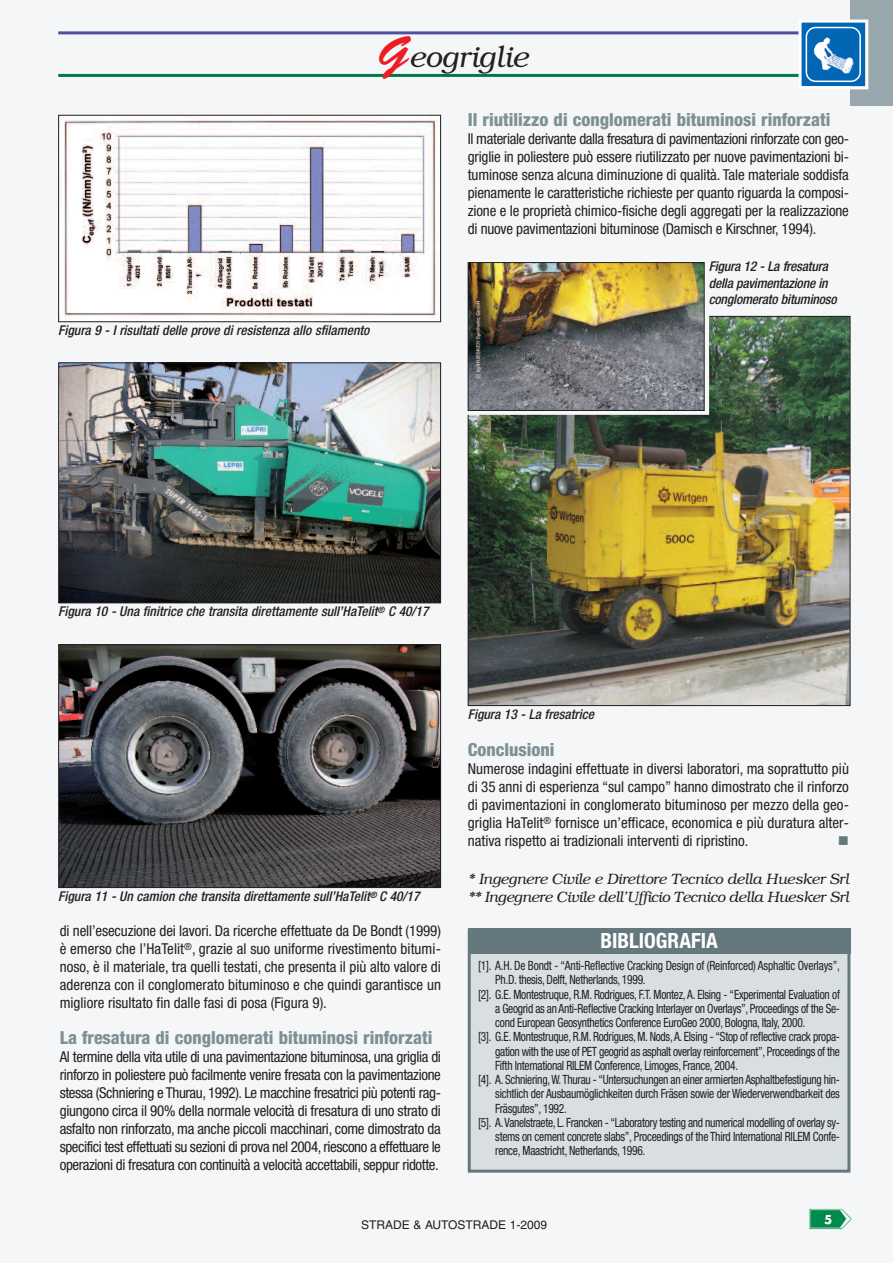
<style>
.page{position:relative;width:893px;height:1263px;background:#f4f6f7}
.page>*{position:absolute;margin:0;border:0;box-sizing:border-box;transform-origin:0 0}
.t1{font:italic 300 30px "Bookman";color:#231f20}
.t2{font:700 condensed 21px "Helvetica Neue";color:#fff}
.t3{font:800 condensed 18px "Helvetica Neue";color:#7e9094}
.t4{font:condensed 15px/18px "Helvetica Neue";letter-spacing:-.01em;color:#231f20;text-align:justify}
.t5{font:italic 300 15px/18px "Bookman";letter-spacing:-.02em;color:#231f20}
.t6{font:italic 500 condensed 13.5px/16.2px "Helvetica Neue";color:#231f20}
.t7{font:condensed 12.75px "Helvetica Neue";letter-spacing:-.025em;color:#231f20;scale:.9 1}
.t8{font:12px "Helvetica";color:#231f20}
.t9{font:700 12px "Futura";color:#fff}
.s1{font-family:"Brush Script";font-weight:400;font-style:normal;font-size:45px;color:#ee1d23}
</style>
<div class="page">
<img style="left:810px;top:1209px;width:41px;height:20px">
<hr style="left:58px;top:31px;width:790px;height:3px;background:#504fa1">
<hr style="left:58px;top:74px;width:790px;height:3px;background:#017a47">
<div style="left:850px;top:0;width:43px;height:106px;background:#98a8ad"></div>
<svg style="left:802px;top:24px;width:62px;height:61px"></svg>
<div style="left:798px;top:20px;width:70px;height:69px;border:3px solid #fff"></div>
<svg style="left:806px;top:27px;width:55px;height:55px;background:#468ec7"></svg>
<img style="left:60px;top:118px;width:378px;height:201px">
<div style="left:58px;top:115px;width:383px;height:207px;border:1px solid #231f20"></div>
<img style="left:60px;top:364px;width:379px;height:237px">
<div style="left:58px;top:362px;width:383px;height:241px;border:1px solid #231f20"></div>
<img style="left:60px;top:646px;width:379px;height:240px">
<div style="left:58px;top:644px;width:383px;height:244px;border:1px solid #231f20"></div>
<img style="left:470px;top:318px;width:378px;height:386px">
<div style="left:465px;top:262px;width:244px;height:153px;border:4px solid #f4f6f7"></div>
<img style="left:470px;top:264px;width:233px;height:145px">
<div style="left:468px;top:262px;width:237px;height:149px;border:1px solid #231f20"></div>
<div style="left:471px;top:932px;width:376px;height:237px;background:#d8dee1"></div>
<div style="left:468px;top:929px;width:382px;height:243px;border:3px solid #64787d"></div>
<div style="left:468px;top:928px;width:382px;height:25px;background:#64787d"></div>
<h1 class="t1" style="left:378px;top:40px;width:152px"><span class="s1">G</span>eogriglie</h1>
<p class="t3" style="left:468px;top:113px;width:364px">Il riutilizzo di conglomerati bituminosi rinforzati</p>
<p class="t4" style="left:468px;top:131px;width:383px">Il materiale derivante dalla fresatura di pavimentazioni rinforzate con geo&shy;griglie in poliestere può essere riutilizzato per nuove pavimentazioni bi&shy;tuminose senza alcuna diminuzione di qualità. Tale materiale soddisfa pienamente le caratteristiche richieste per quanto riguarda la composi&shy;zione e le proprietà chimico-fisiche degli aggregati per la realizzazione di nuove pavimentazioni bituminose (Damisch e Kirschner, 1994).</p>
<p class="t6" style="left:58px;top:323px;width:313px">Figura 9 - I risultati delle prove di resistenza allo sfilamento</p>
<p class="t6" style="left:709px;top:260px;width:129px">Figura 12 - La fresatura della pavimentazione in conglomerato bituminoso</p>
<p class="t6" style="left:58px;top:605px;width:372px">Figura 10 - Una finitrice che transita direttamente sull’HaTelit<sup>®</sup> C 40/17</p>
<p class="t6" style="left:58px;top:889px;width:363px">Figura 11 - Un camion che transita direttamente sull’HaTelit<sup>®</sup> C 40/17</p>
<p class="t4" style="left:60px;top:923px;width:383px">di nell’esecuzione dei lavori. Da ricerche effettuate da De Bondt (1999) è emerso che l’HaTelit<sup>®</sup>, grazie al suo uniforme rivestimento bitumi&shy;noso, è il materiale, tra quelli testati, che presenta il più alto valore di aderenza con il conglomerato bituminoso e che quindi garantisce un migliore risultato fin dalle fasi di posa (Figura 9).</p>
<p class="t3" style="left:60px;top:1031px;width:374px">La fresatura di conglomerati bituminosi rinforzati</p>
<p class="t4" style="left:60px;top:1049px;width:383px">Al termine della vita utile di una pavimentazione bituminosa, una griglia di rinforzo in poliestere può facilmente venire fresata con la pavimentazione stessa (Schniering e Thurau, 1992). Le macchine fresatrici più potenti rag&shy;giungono circa il 90% della normale velocità di fresatura di uno strato di asfalto non rinforzato, ma anche piccoli macchinari, come dimostrato da specifici test effettuati su sezioni di prova nel 2004, riescono a effettuare le operazioni di fresatura con continuità a velocità accettabili, seppur ridotte.</p>
<p class="t6" style="left:468px;top:707px;width:128px">Figura 13 - La fresatrice</p>
<p class="t3" style="left:468px;top:743px;width:88px">Conclusioni</p>
<p class="t4" style="left:468px;top:761px;width:383px">Numerose indagini effettuate in diversi laboratori, ma soprattutto più di 35 anni di esperienza “sul campo” hanno dimostrato che il rinforzo di pavimentazioni in conglomerato bituminoso per mezzo della geo&shy;griglia HaTelit<sup>®</sup> fornisce un’efficace, economica e più duratura alter&shy;nativa rispetto ai tradizionali interventi di ripristino.</p>
<p class="t5" style="left:468px;top:869px;width:383px">* Ingegnere Civile e Direttore Tecnico della Huesker Srl ** Ingegnere Civile dell’Ufficio Tecnico della Huesker Srl</p>
<h2 class="t2" style="left:600px;top:933px;width:119px">BIBLIOGRAFIA</h2>
<p class="t7" style="left:478px;top:961px;width:403px">[1]. A.H. De Bondt - “Anti-Reflective Cracking Design of (Reinforced) Asphaltic Overlays”,</p>
<p class="t7" style="left:495px;top:975px;width:169px">Ph.D. thesis, Delft, Netherlands, 1999.</p>
<p class="t7" style="left:478px;top:989px;width:403px">[2]. G.E. Montestruque, R.M. Rodrigues, F.T. Montez, A. Elsing - “Experimental Evaluation of</p>
<p class="t7" style="left:495px;top:1004px;width:384px">a Geogrid as an Anti-Reflective Cracking Interlayer on Overlays”, Proceedings of the Se-</p>
<p class="t7" style="left:495px;top:1018px;width:346px">cond European Geosynthetics Conference EuroGeo 2000, Bologna, Italy, 2000.</p>
<p class="t7" style="left:478px;top:1032px;width:403px">[3]. G.E. Montestruque, R.M. Rodrigues, M. Nods,A. Elsing - “Stop of reflective crack propa-</p>
<p class="t7" style="left:495px;top:1046px;width:384px">gation with the use of PET geogrid as asphalt overlay reinforcement”, Proceedings of the</p>
<p class="t7" style="left:495px;top:1061px;width:271px">Fifth International RILEM Conference, Limoges, France, 2004.</p>
<p class="t7" style="left:478px;top:1075px;width:403px">[4]. A. Schniering,W.Thurau - “Untersuchungen an einer armierten Asphaltbefestigung hin-</p>
<p class="t7" style="left:495px;top:1089px;width:384px">sichtlich der Ausbaumöglichkeiten durch Fräsen sowie der Wiederverwendbarkeit des</p>
<p class="t7" style="left:495px;top:1103px;width:81px">Fräsgutes”, 1992.</p>
<p class="t7" style="left:478px;top:1118px;width:403px">[5]. A.Vanelstraete, L. Francken - “Laboratory testing and numerical modelling of overlay sy-</p>
<p class="t7" style="left:495px;top:1132px;width:384px">stems on cement concrete slabs”, Proceedings of the Third International RILEM Confe-</p>
<p class="t7" style="left:495px;top:1146px;width:168px">rence, Maastricht, Netherlands, 1996.</p>
<p class="t8" style="left:361px;top:1220px;width:187px">STRADE &amp; AUTOSTRADE 1-2009</p>
<p class="t9" style="left:824px;top:1214px;width:10px">5</p>
</div>
